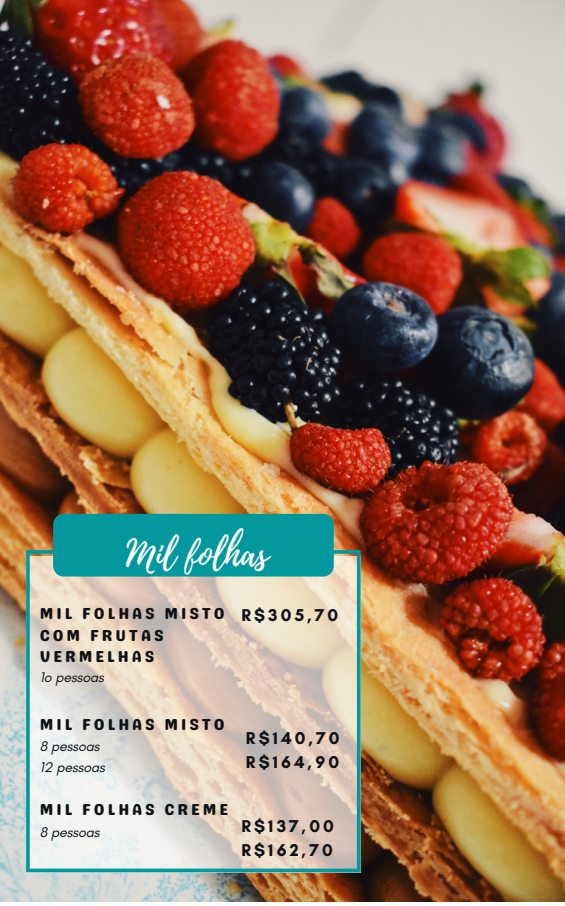
<style>
.page{position:relative;width:565px;height:906px;background:#fff}
.page>*{position:absolute;margin:0;border:0;box-sizing:border-box;transform-origin:0 0}
.t1{font:36px "Playlist Script";color:#fff}
.t2{font:700 17.6px/23.6px "Glacial Indifference";letter-spacing:.18em;color:#0f1114}
.t3{font:16px/21.6px "Genty Sans";letter-spacing:.18em;color:#0f1114}
.t4{font:italic 14.4px/20.8px "Glacial Indifference";letter-spacing:-.01em;color:#0f1114}
</style>
<div class="page">
<img style="left:0;top:0;width:564px;height:901px">
<svg style="left:26px;top:550px;width:334px;height:322px"></svg>
<div style="left:53px;top:514px;width:280px;height:63px;background:#03989e;border-radius:11px"></div>
<h1 class="t1" style="left:126px;top:528px;width:144px">Mil folhas</h1>
<p class="t3" style="left:40px;top:603px;width:186px">MIL FOLHAS MISTO<br>COM FRUTAS<br>VERMELHAS</p>
<p class="t4" style="left:40px;top:666px;width:65px">1o pessoas</p>
<p class="t3" style="left:40px;top:714px;width:186px">MIL FOLHAS MISTO</p>
<p class="t4" style="left:40px;top:736px;width:66px">8 pessoas<br>12 pessoas</p>
<p class="t3" style="left:40px;top:799px;width:190px">MIL FOLHAS CREME</p>
<p class="t4" style="left:40px;top:821px;width:61px">8 pessoas</p>
<p class="t2" style="left:241px;top:603px;width:98px">R$305,70</p>
<p class="t2" style="left:246px;top:726px;width:95px">R$140,70<br>R$164,90</p>
<p class="t2" style="left:241px;top:814px;width:94px">R$137,00<br>R$162,70</p>
</div>
